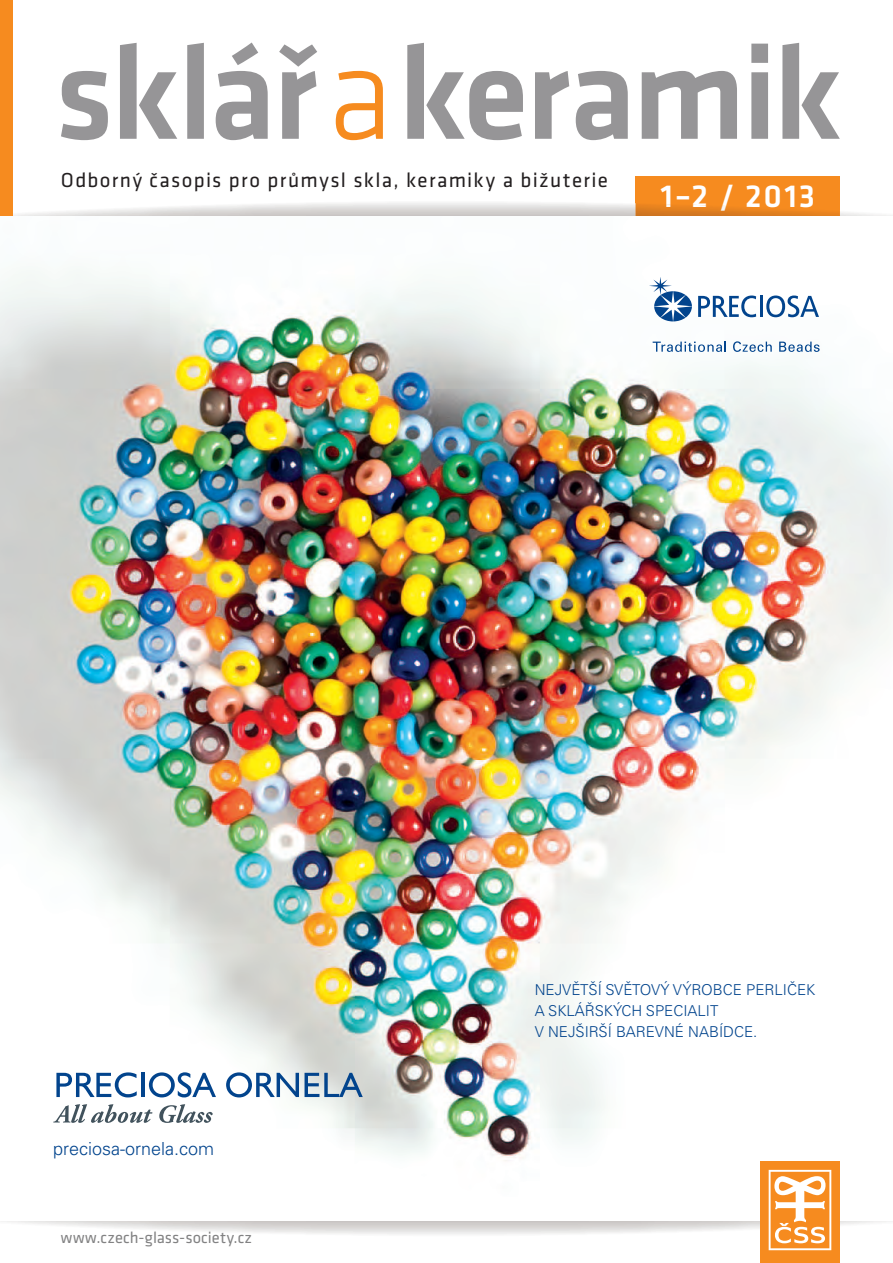
<style>
.page{position:relative;width:893px;height:1263px;background:#fff}
.page>*{position:absolute;margin:0;border:0;box-sizing:border-box;transform-origin:0 0}
.t1{font:500 33px "Klavika Basic";color:#fff}
.t2{font:21px "Klavika Basic";letter-spacing:.06em;color:#231f20}
.t3{font:300 18px "Univers CE";color:#02448d}
.t4{font:16.5px "Klavika Basic";letter-spacing:.005em;color:#828283}
.t5{font:300 15px/21px "Univers LTCYR 45";color:#02448d}
.s1{color:#fcfcfc}
.s2{color:#f6f6f5}
</style>
<div class="page">
<div style="left:636px;top:176px;width:204px;height:41px;background:#f68b1f"></div>
<img style="left:13px;top:201px;width:880px;height:15px">
<img style="left:636px;top:203px;width:204px;height:14px">
<img style="left:661px;top:204px;width:152px;height:7px">
<svg style="left:61px;top:43px;width:779px;height:97px"></svg>
<svg style="left:336px;top:71px;width:47px;height:69px"></svg>
<div style="left:0;top:0;width:13px;height:217px;background:#f68b1f"></div>
<img style="left:0;top:274px;width:893px;height:918px">
<svg style="left:653px;top:342px;width:73px;height:10px"></svg>
<svg style="left:733px;top:341px;width:39px;height:11px"></svg>
<svg style="left:779px;top:342px;width:41px;height:10px"></svg>
<svg style="left:698px;top:295px;width:58px;height:22px"></svg>
<hr style="left:760px;top:296px;width:2px;height:21px;background:#02448d">
<svg style="left:766px;top:295px;width:53px;height:22px"></svg>
<svg style="left:649px;top:277px;width:43px;height:44px"></svg>
<svg style="left:56px;top:1072px;width:81px;height:25px"></svg>
<hr style="left:141px;top:1073px;width:4px;height:24px;background:#02448d">
<svg style="left:149px;top:1072px;width:67px;height:25px"></svg>
<svg style="left:226px;top:1072px;width:73px;height:25px"></svg>
<svg style="left:305px;top:1073px;width:58px;height:24px"></svg>
<svg style="left:53px;top:1104px;width:100px;height:19px"></svg>
<svg style="left:159px;top:1104px;width:54px;height:19px"></svg>
<div style="left:760px;top:1161px;width:80px;height:102px;background:#f68b1f"></div>
<svg style="left:769px;top:1170px;width:62px;height:80px"></svg>
<h2 class="t2" style="left:61px;top:172px;width:549px">Odborný časopis pro průmysl skla, keramiky a bižuterie</h2>
<h1 class="t1" style="left:661px;top:183px;width:156px"><span class="s1">1</span> 2 <span class="s2">/</span> 2013</h1>
<h1 class="t1" style="left:675px;top:183px;width:18px">–</h1>
<p class="t3" style="left:53px;top:1138px;width:163px">preciosa-ornela.com</p>
<p class="t4" style="left:61px;top:1231px;width:193px">www.czech-glass-society.cz</p>
<p class="t5" style="left:535px;top:979px;width:282px">NEJVĚTŠÍ SVĚTOVÝ VÝROBCE PERLIČEK<br>A SKLÁŘSKÝCH SPECIALIT<br>V NEJŠIRŠÍ BAREVNÉ NABÍDCE.</p>
</div>
